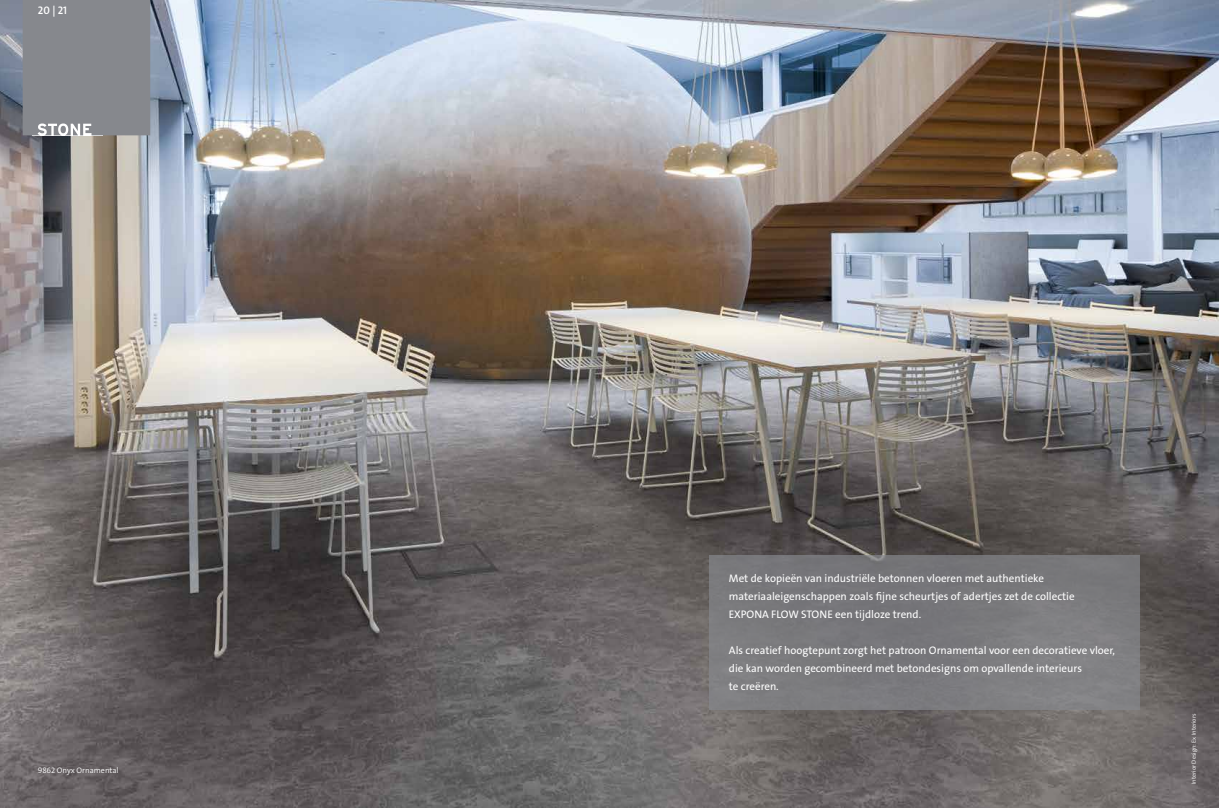
<style>
.page{position:relative;width:1219px;height:808px;background:#fff}
.page>*{position:absolute;margin:0;border:0;box-sizing:border-box;transform-origin:0 0}
.t1{font:11px/18px "The Sans LP5 Plain";color:#fff}
.t2{font:11px "The Sans LP6 Se Bld";color:#fff}
.t3{font:8px "The Sans LP4 Se Lig";color:#fff}
.t4{font:6px "The Sans LP4 Se Lig";color:#fff}
</style>
<div class="page">
<img style="left:0;top:0;width:1219px;height:808px">
<div style="left:23px;top:0;width:127px;height:135px;background:#86888d"></div>
<div style="left:709px;top:556px;width:431px;height:154px;background:#7a7a7c"></div>
<p class="t2" style="left:38px;top:3px;width:31px">20 | 21</p>
<p class="t3" style="left:38px;top:765px;width:83px">9862 Onyx Ornamental</p>
<p class="t1" style="left:729px;top:569px;width:347px">Met de kopieën van industriële betonnen vloeren met authentieke materiaaleigenschappen zoals fijne scheurtjes of adertjes zet de collectie<br>EXPONA FLOW STONE een tijdloze trend.</p>
<p class="t1" style="left:729px;top:641px;width:388px">Als creatief hoogtepunt zorgt het patroon Ornamental voor een decoratieve vloer, die kan worden gecombineerd met betondesigns om opvallende interieurs<br>te creëren.</p>
<p class="t4" style="left:1190px;top:784px;width:72px;rotate:-90deg">Interior Design: Ex Interiors</p>
</div>
